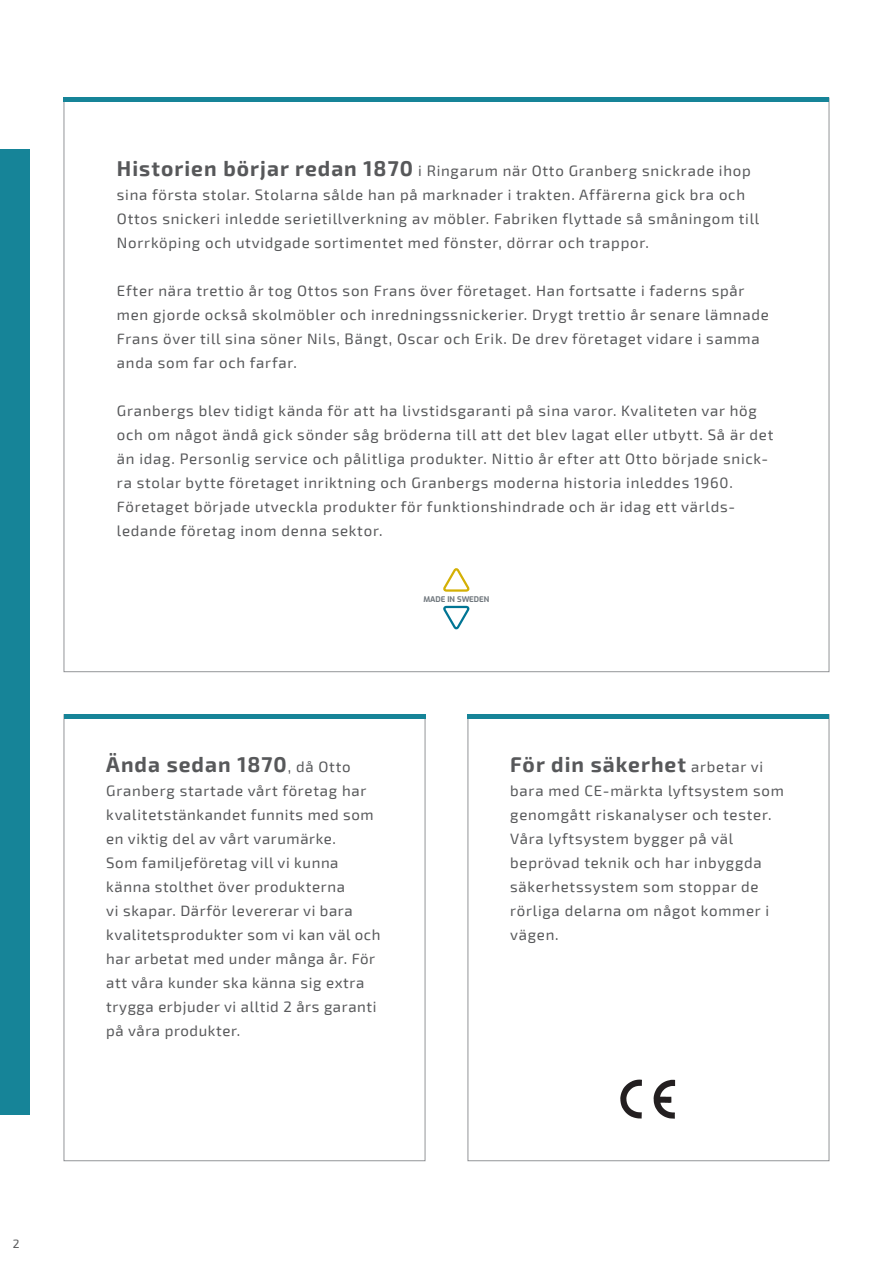
<style>
.page{position:relative;width:893px;height:1263px;background:#fff}
.page>*{position:absolute;margin:0;border:0;box-sizing:border-box;transform-origin:0 0}
.t1{font:700 21px "Exo 2";letter-spacing:.05em;color:#57585a}
.t2{font:15px/24px "Exo 2";letter-spacing:.05em;color:#57585a}
.t3{font:12px "Exo 2";color:#57585a}
.t4{font:700 7.8px "Exo";color:#70777d}
.s1{font-weight:700;font-size:21px}
.s2{font-weight:400;font-size:15px}
</style>
<div class="page">
<div style="left:64px;top:98px;width:765px;height:574px;background:#fff;border:1px solid #939598"></div>
<div style="left:64px;top:714px;width:361px;height:447px;background:#fff;border:1px solid #939598"></div>
<div style="left:468px;top:714px;width:361px;height:447px;background:#fff;border:1px solid #939598"></div>
<div style="left:64px;top:714px;width:361px;height:5px;background:#168498"></div>
<div style="left:468px;top:714px;width:361px;height:5px;background:#168498"></div>
<hr style="left:64px;top:98px;width:765px;height:4px;background:#168498">
<svg style="left:444px;top:568px;width:26px;height:24px"></svg>
<svg style="left:443px;top:605px;width:26px;height:24px"></svg>
<img style="left:620px;top:1079px;width:56px;height:40px">
<div style="left:0;top:149px;width:30px;height:965px;background:#168498"></div>
<p class="t3" style="left:13px;top:1237px;width:8px">2</p>
<p class="t2" style="left:117px;top:159px;width:644px"><span class="s1">Historien börjar redan 1870</span> i Ringarum när Otto Granberg snickrade ihop sina första stolar. Stolarna sålde han på marknader i trakten. Affärerna gick bra och Ottos snickeri inledde serietillverkning av möbler. Fabriken flyttade så småningom till Norrköping och utvidgade sortimentet med fönster, dörrar och trappor.</p>
<p class="t2" style="left:117px;top:279px;width:653px">Efter nära trettio år tog Ottos son Frans över företaget. Han fortsatte i faderns spår men gjorde också skolmöbler och inredningssnickerier. Drygt trettio år senare lämnade Frans över till sina söner Nils, Bängt, Oscar och Erik. De drev företaget vidare i samma anda som far och farfar.</p>
<p class="t2" style="left:117px;top:399px;width:658px">Granbergs blev tidigt kända för att ha livstidsgaranti på sina varor. Kvaliteten var hög och om något ändå gick sönder såg bröderna till att det blev lagat eller utbytt. Så är det än idag. Personlig service och pålitliga produkter. Nittio år efter att Otto började snick&shy;ra stolar bytte företaget inriktning och Granbergs moderna historia inleddes 1960.<br>Företaget började utveckla produkter för funktionshindrade och är idag ett världs&shy;ledande företag inom denna sektor.</p>
<p class="t4" style="left:423px;top:593px;width:67px">MADE IN SWEDEN</p>
<p class="t1" style="left:106px;top:752px;width:246px">Ända sedan 1870<span class="s2">, då Otto</span></p>
<p class="t2" style="left:106px;top:779px;width:269px">Granberg startade vårt företag har kvalitetstänkandet funnits med som en viktig del av vårt varumärke.</p>
<p class="t2" style="left:106px;top:851px;width:276px">Som familjeföretag vill vi kunna känna stolthet över produkterna<br>vi skapar. Därför levererar vi bara kvalitetsprodukter som vi kan väl och har arbetat med under många år. För att våra kunder ska känna sig extra trygga erbjuder vi alltid 2 års garanti på våra produkter.</p>
<p class="t1" style="left:510px;top:752px;width:254px">För din säkerhet <span class="s2">arbetar vi</span></p>
<p class="t2" style="left:510px;top:779px;width:275px">bara med CE-märkta lyftsystem som genomgått riskanalyser och tester.</p>
<p class="t2" style="left:510px;top:827px;width:260px">Våra lyftsystem bygger på väl beprövad teknik och har inbyggda säkerhetssystem som stoppar de rörliga delarna om något kommer i vägen.</p>
</div>
